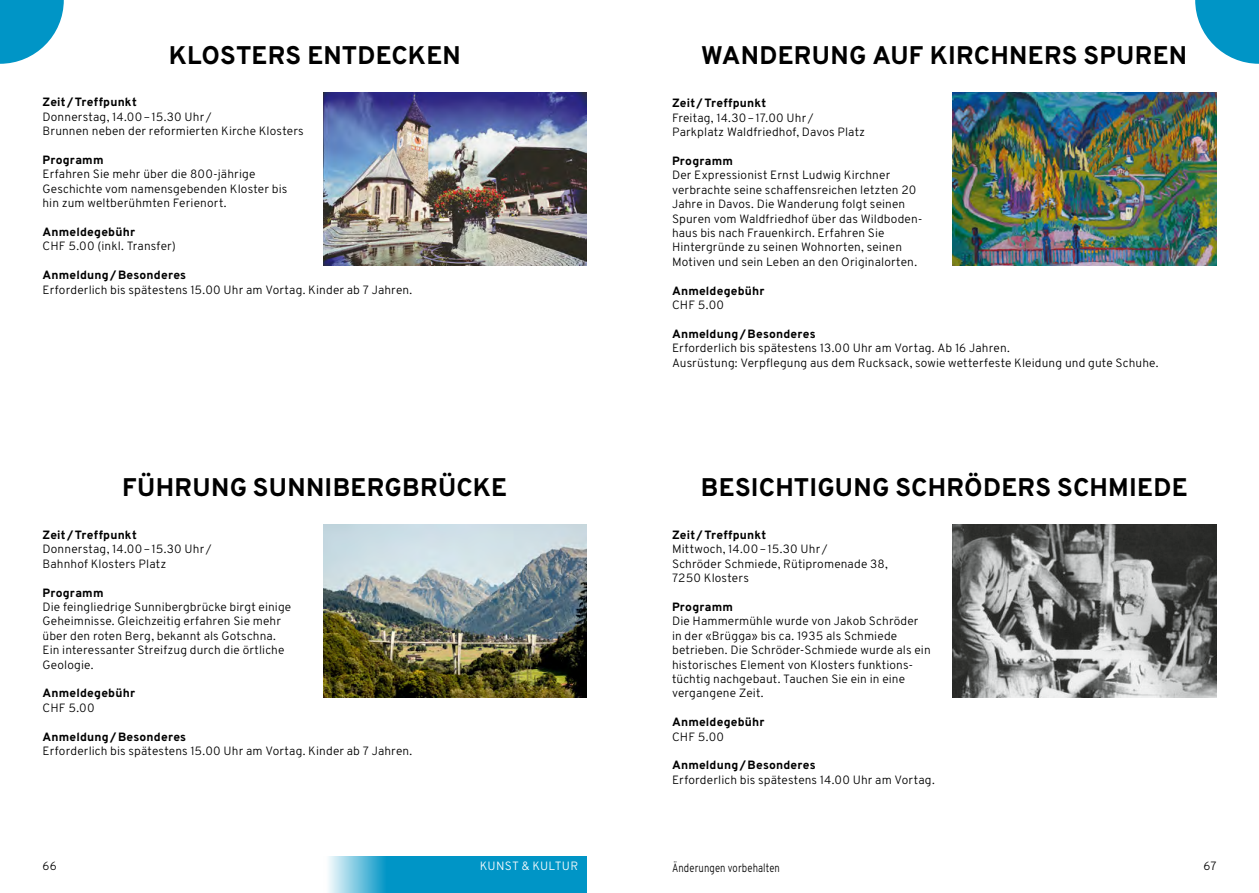
<style>
.page{position:relative;width:1259px;height:893px;background:#fff}
.page>*{position:absolute;margin:0;border:0;box-sizing:border-box;transform-origin:0 0}
.Angebot_Titel{font:800 25.5px "Overpass";letter-spacing:.01em;color:#000}
.Grundtext_Angebote{font:300 12px/14.4px "Overpass";letter-spacing:.01em;color:#000}
.Untertitel_Angebote{font:800 12px "Overpass";letter-spacing:.015em;color:#000}
.Grundtext_Angebote-2{font:300 12px "Overpass";letter-spacing:.01em;color:#000;scale:.8 1}
.t1{font:300 12px "Overpass";letter-spacing:.02em;color:#fff}
</style>
<div class="page">
<svg style="left:1195px;top:0;width:64px;height:64px"></svg>
<svg style="left:0;top:0;width:64px;height:64px"></svg>
<svg style="left:328px;top:856px;width:259px;height:37px;background:#1ba0cc"></svg>
<img style="left:323px;top:93px;width:264px;height:172px">
<img style="left:952px;top:93px;width:264px;height:172px">
<img style="left:323px;top:524px;width:264px;height:173px">
<img style="left:952px;top:524px;width:264px;height:173px">
<p class="Angebot_Titel" style="left:169px;top:39px;width:294px">KLOSTERS ENTDECKEN</p>
<p class="Untertitel_Angebote" style="left:43px;top:95px;width:96px">Zeit/Treffpunkt</p>
<p class="Grundtext_Angebote" style="left:43px;top:109px;width:263px">Donnerstag, 14.00–15.30 Uhr/<br>Brunnen neben der reformierten Kirche Klosters</p>
<p class="Untertitel_Angebote" style="left:43px;top:152px;width:62px">Programm</p>
<p class="Grundtext_Angebote" style="left:43px;top:167px;width:246px">Erfahren Sie mehr über die 800-jährige<br>Geschichte vom namensgebenden Kloster bis hin zum weltberühmten Ferienort.</p>
<p class="Untertitel_Angebote" style="left:43px;top:224px;width:94px">Anmeldegebühr</p>
<p class="Grundtext_Angebote" style="left:43px;top:239px;width:135px">CHF 5.00 (inkl. Transfer)</p>
<p class="Untertitel_Angebote" style="left:43px;top:268px;width:145px">Anmeldung/Besonderes</p>
<p class="Grundtext_Angebote" style="left:43px;top:282px;width:371px">Erforderlich bis spätestens 15.00 Uhr am Vortag. Kinder ab 7 Jahren.</p>
<p class="Angebot_Titel" style="left:122px;top:471px;width:386px">FÜHRUNG SUNNIBERGBRÜCKE</p>
<p class="Untertitel_Angebote" style="left:43px;top:527px;width:96px">Zeit/Treffpunkt</p>
<p class="Grundtext_Angebote" style="left:43px;top:542px;width:171px">Donnerstag, 14.00–15.30 Uhr/<br>Bahnhof Klosters Platz</p>
<p class="Untertitel_Angebote" style="left:43px;top:585px;width:62px">Programm</p>
<p class="Grundtext_Angebote" style="left:43px;top:600px;width:250px">Die feingliedrige Sunnibergbrücke birgt einige Geheimnisse. Gleichzeitig erfahren Sie mehr über den roten Berg, bekannt als Gotschna.<br>Ein interessanter Streifzug durch die örtliche Geologie.</p>
<p class="Untertitel_Angebote" style="left:43px;top:686px;width:94px">Anmeldegebühr</p>
<p class="Grundtext_Angebote" style="left:43px;top:700px;width:54px">CHF 5.00</p>
<p class="Untertitel_Angebote" style="left:43px;top:729px;width:145px">Anmeldung/Besonderes</p>
<p class="Grundtext_Angebote" style="left:43px;top:744px;width:371px">Erforderlich bis spätestens 15.00 Uhr am Vortag. Kinder ab 7 Jahren.</p>
<p class="Angebot_Titel" style="left:701px;top:39px;width:487px">WANDERUNG AUF KIRCHNERS SPUREN</p>
<p class="Untertitel_Angebote" style="left:672px;top:96px;width:96px">Zeit/Treffpunkt</p>
<p class="Grundtext_Angebote" style="left:672px;top:110px;width:195px">Freitag, 14.30–17.00 Uhr /<br>Parkplatz Waldfriedhof, Davos Platz</p>
<p class="Untertitel_Angebote" style="left:672px;top:153px;width:62px">Programm</p>
<p class="Grundtext_Angebote" style="left:672px;top:168px;width:252px">Der Expressionist Ernst Ludwig Kirchner verbrachte seine schaffensreichen letzten 20<br>Jahre in Davos. Die Wanderung folgt seinen Spuren vom Waldfriedhof über das Wildboden&shy;haus bis nach Frauenkirch. Erfahren Sie Hintergründe zu seinen Wohnorten, seinen Motiven und sein Leben an den Originalorten.</p>
<p class="Untertitel_Angebote" style="left:672px;top:283px;width:94px">Anmeldegebühr</p>
<p class="Grundtext_Angebote" style="left:672px;top:298px;width:54px">CHF 5.00</p>
<p class="Untertitel_Angebote" style="left:672px;top:326px;width:145px">Anmeldung/Besonderes</p>
<p class="Grundtext_Angebote" style="left:672px;top:341px;width:488px">Erforderlich bis spätestens 13.00 Uhr am Vortag. Ab 16 Jahren.<br>Ausrüstung: Verpflegung aus dem Rucksack, sowie wetterfeste Kleidung und gute Schuhe.</p>
<p class="Angebot_Titel" style="left:701px;top:471px;width:488px">BESICHTIGUNG SCHRÖDERS SCHMIEDE</p>
<p class="Untertitel_Angebote" style="left:672px;top:527px;width:96px">Zeit/Treffpunkt</p>
<p class="Grundtext_Angebote" style="left:672px;top:542px;width:217px">Mittwoch, 14.00–15.30 Uhr/<br>Schröder Schmiede, Rütipromenade 38,<br>7250 Klosters</p>
<p class="Untertitel_Angebote" style="left:672px;top:599px;width:62px">Programm</p>
<p class="Grundtext_Angebote" style="left:672px;top:614px;width:260px">Die Hammermühle wurde von Jakob Schröder in der «Brügga» bis ca. 1935 als Schmiede betrieben. Die Schröder-Schmiede wurde als ein historisches Element von Klosters funktions&shy;tüchtig nachgebaut. Tauchen Sie ein in eine vergangene Zeit.</p>
<p class="Untertitel_Angebote" style="left:672px;top:714px;width:94px">Anmeldegebühr</p>
<p class="Grundtext_Angebote" style="left:672px;top:729px;width:54px">CHF 5.00</p>
<p class="Untertitel_Angebote" style="left:672px;top:758px;width:145px">Anmeldung/Besonderes</p>
<p class="Grundtext_Angebote" style="left:672px;top:772px;width:264px">Erforderlich bis spätestens 14.00 Uhr am Vortag.</p>
<p class="Grundtext_Angebote" style="left:43px;top:859px;width:16px">66</p>
<p class="t1" style="left:480px;top:859px;width:100px">KUNST &amp; KULTUR</p>
<p class="Grundtext_Angebote-2" style="left:672px;top:860px;width:136px">Änderungen vorbehalten</p>
<p class="Grundtext_Angebote" style="left:1203px;top:859px;width:15px">67</p>
</div>
